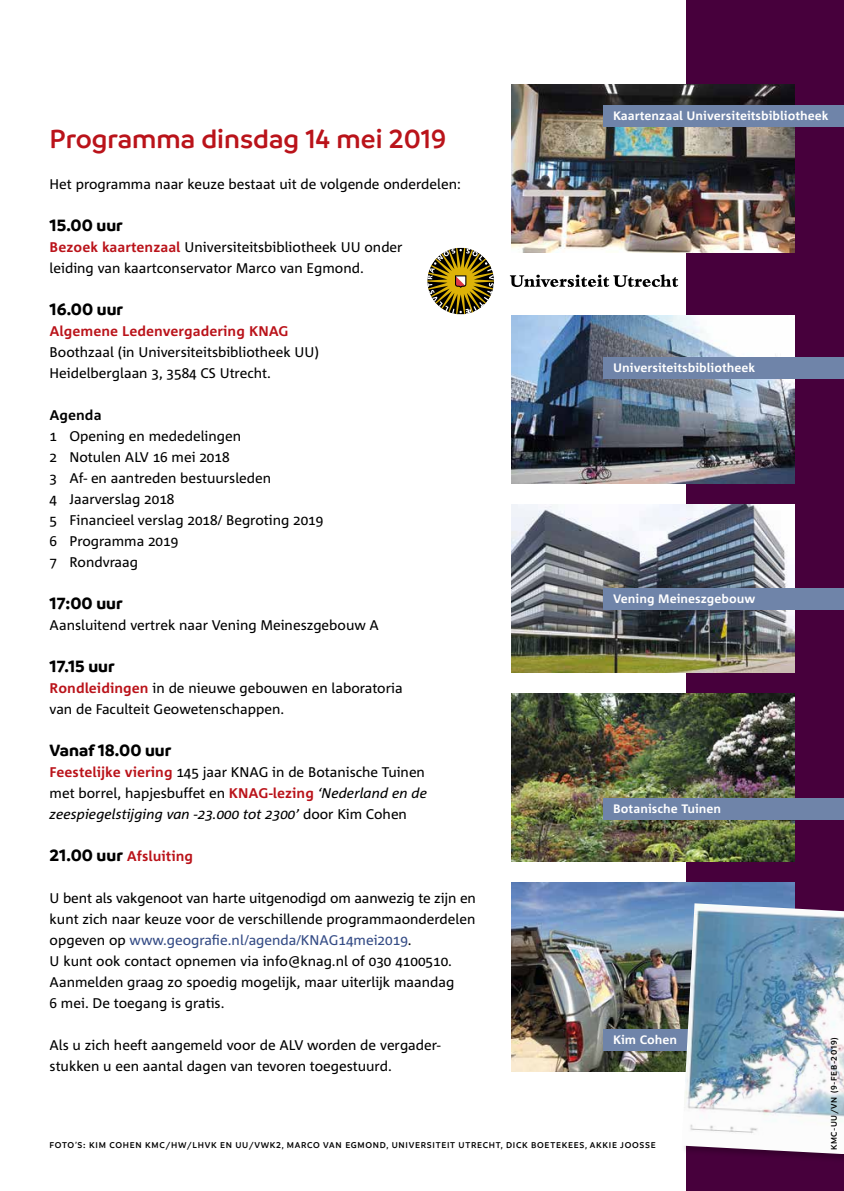
<style>
.page{position:relative;width:844px;height:1191px;background:#fff}
.page>*{position:absolute;margin:0;border:0;box-sizing:border-box;transform-origin:0 0}
.t1{font:600 28px "Branding";color:#ba131a}
.t2{font:700 17.5px "Branding";color:#000}
.t3{font:14px/21px "Agrofont Normaal";color:#000}
.t4{font:14px "Agrofont Normaal Cursief";color:#000}
.t5{font:14px "Agrofont Vet";color:#ba131a}
.t6{font:14px "Agrofont Vet";color:#000}
.t7{font:12.25px "Agrofont Vet";color:#fff}
.t8{font:600 9.1px "Branding";letter-spacing:.08em;color:#000}
.t9{font:600 8.75px "Branding";letter-spacing:.08em;color:#000}
.s1{font-family:"Agrofont Vet";color:#ba131a}
.s2{font-family:"Agrofont Normaal Cursief"}
.s3{font-family:"Agrofont Normaal"}
.s4{font-family:"Branding";font-weight:700;font-size:17.5px;color:#000}
.s5{color:#344b85}
</style>
<div class="page">
<div style="left:686px;top:0;width:157px;height:1191px;background:#47003c"></div>
<img style="left:511px;top:882px;width:283px;height:189px">
<img style="left:511px;top:693px;width:283px;height:168px">
<img style="left:511px;top:315px;width:283px;height:168px">
<img style="left:511px;top:84px;width:283px;height:168px">
<img style="left:511px;top:504px;width:283px;height:168px">
<svg style="left:509px;top:274px;width:169px;height:13px"></svg>
<svg style="left:427px;top:248px;width:67px;height:66px"></svg>
<div style="left:603px;top:105px;width:240px;height:21px;background:#6f84a9"></div>
<div style="left:603px;top:357px;width:240px;height:21px;background:#6f84a9"></div>
<div style="left:603px;top:588px;width:240px;height:21px;background:#6f84a9"></div>
<div style="left:603px;top:798px;width:240px;height:21px;background:#6f84a9"></div>
<div style="left:603px;top:1029px;width:240px;height:21px;background:#6f84a9"></div>
<div style="left:680px;top:902px;width:163px;height:262px;background:#000;opacity:.25"></div>
<img style="left:681px;top:903px;width:162px;height:251px">
<p class="t7" style="left:613px;top:109px;width:217px">Kaartenzaal Universiteitsbibliotheek</p>
<h1 class="t1" style="left:50px;top:123px;width:398px">Programma dinsdag 14 mei 2019</h1>
<p class="t3" style="left:50px;top:174px;width:412px">Het programma naar keuze bestaat uit de volgende onderdelen:</p>
<p class="t2" style="left:50px;top:215px;width:75px">15.00 uur</p>
<p class="t3" style="left:50px;top:237px;width:354px"><span class="s1">Bezoek kaartenzaal</span> Universiteitsbibliotheek UU onder leiding van kaartconservator Marco van Egmond.</p>
<p class="t2" style="left:50px;top:299px;width:75px">16.00 uur</p>
<p class="t5" style="left:50px;top:324px;width:240px">Algemene Ledenvergadering KNAG</p>
<p class="t3" style="left:50px;top:342px;width:271px">Boothzaal (in Universiteitsbibliotheek UU)<br>Heidelberglaan 3, 3584 CS Utrecht.</p>
<p class="t6" style="left:50px;top:408px;width:53px">Agenda</p>
<p class="t3" style="left:50px;top:426px;width:275px">1 Opening en mededelingen<br>2 Notulen ALV 16 mei 2018<br>3 Af- en aantreden bestuursleden<br>4 Jaarverslag 2018<br>5 Financieel verslag 2018/ Begroting 2019<br>6 Programma 2019<br>7 Rondvraag</p>
<p class="t2" style="left:50px;top:593px;width:75px">17:00 uur</p>
<p class="t3" style="left:50px;top:615px;width:331px">Aansluitend vertrek naar Vening Meineszgebouw A</p>
<p class="t2" style="left:50px;top:656px;width:67px">17.15 uur</p>
<p class="t3" style="left:50px;top:678px;width:354px"><span class="s1">Rondleidingen</span> in de nieuwe gebouwen en laboratoria van de Faculteit Geowetenschappen.</p>
<p class="t2" style="left:50px;top:740px;width:123px">Vanaf 18.00 uur</p>
<p class="t3" style="left:50px;top:762px;width:379px"><span class="s1">Feestelijke viering</span> 145 jaar KNAG in de Botanische Tuinen met borrel, hapjesbuffet en <span class="s1">KNAG-lezing</span> <span class="s2">‘Nederland en de</span></p>
<p class="t4" style="left:50px;top:807px;width:359px">zeespiegelstijging van -23.000 tot 2300’ <span class="s3">door Kim Cohen</span></p>
<p class="t5" style="left:50px;top:849px;width:145px"><span class="s4">21.00 uur</span> Afsluiting</p>
<p class="t3" style="left:50px;top:888px;width:427px">U bent als vakgenoot van harte uitgenodigd om aanwezig te zijn en kunt zich naar keuze voor de verschillende programmaonderdelen opgeven op <span class="s5">www.geografie.nl/agenda/KNAG14mei2019</span>.<br>U kunt ook contact opnemen via info@knag.nl of 030 4100510.<br>Aanmelden graag zo spoedig mogelijk, maar uiterlijk maandag<br>6 mei. De toegang is gratis.</p>
<p class="t3" style="left:50px;top:1035px;width:392px">Als u zich heeft aangemeld voor de ALV worden de vergader&shy;stukken u een aantal dagen van tevoren toegestuurd.</p>
<p class="t7" style="left:613px;top:361px;width:143px">Universiteitsbibliotheek</p>
<p class="t7" style="left:613px;top:592px;width:143px">Vening Meineszgebouw</p>
<p class="t7" style="left:613px;top:802px;width:110px">Botanische Tuinen</p>
<p class="t7" style="left:613px;top:1033px;width:66px">Kim Cohen</p>
<p class="t8" style="left:50px;top:1140px;width:607px">FOTO’S: KIM COHEN KMC/HW/LHVK EN UU/VWK2, MARCO VAN EGMOND, UNIVERSITEIT UTRECHT, DICK BOETEKEES, AKKIE JOOSSE</p>
<p class="t9" style="left:828px;top:1150px;width:114px;rotate:-90deg">KMC-UU/VN (9-FEB-2019)</p>
</div>
